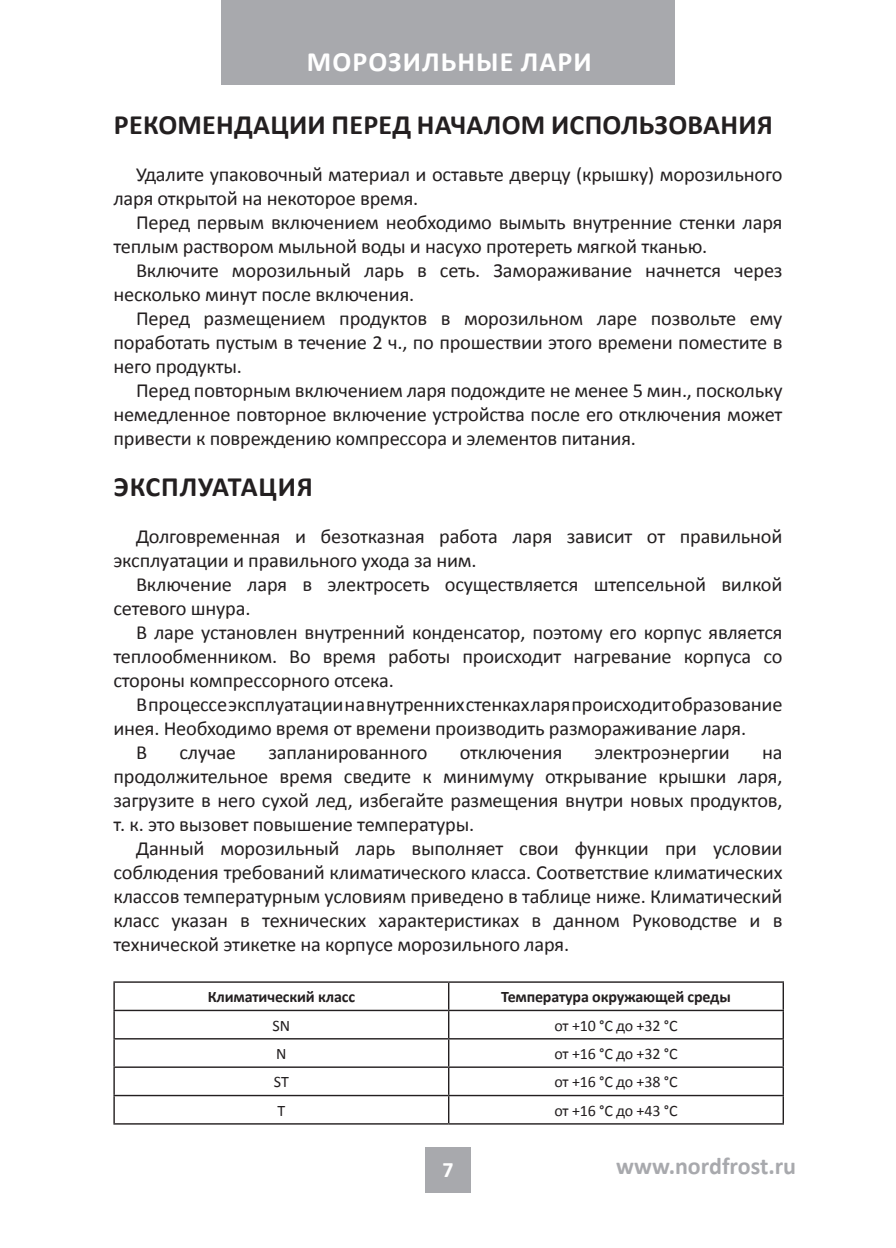
<style>
.page{position:relative;width:896px;height:1248px;background:#fff}
.page>*{position:absolute;margin:0;border:0;box-sizing:border-box;transform-origin:0 0}
.t1{font:700 28px "Calibri";letter-spacing:.01em;color:#231f20}
.t2{font:700 28px "Calibri";letter-spacing:.04em;color:#fff}
.t3{font:700 28px "Calibri";letter-spacing:.03em;color:#231f20}
.t4{font:700 24px "Calibri";color:#a8a9ad}
.t5{font:700 22px "Calibri";color:#fff}
.t6{font:20px/24px "Calibri";letter-spacing:-.01em;color:#231f20}
.t7{font:16px "Calibri";letter-spacing:-.015em;color:#231f20}
.t8{font:700 16px "Calibri";letter-spacing:-.01em;color:#231f20}
</style>
<div class="page">
<div style="left:221px;top:0;width:454px;height:85px;background:#a8a9ad"></div>
<div style="left:425px;top:1147px;width:46px;height:45px;background:#a8a9ad"></div>
<hr style="left:113px;top:981px;width:336px;height:1px;background:#231f20">
<hr style="left:113px;top:982px;width:2px;height:27px;background:#231f20">
<hr style="left:449px;top:981px;width:335px;height:1px;background:#231f20">
<hr style="left:782px;top:982px;width:2px;height:27px;background:#231f20">
<hr style="left:113px;top:1009px;width:336px;height:2px;background:#231f20">
<hr style="left:113px;top:1011px;width:2px;height:26px;background:#231f20">
<hr style="left:449px;top:1009px;width:335px;height:2px;background:#231f20">
<hr style="left:782px;top:1011px;width:2px;height:26px;background:#231f20">
<hr style="left:113px;top:1037px;width:336px;height:2px;background:#231f20">
<hr style="left:113px;top:1039px;width:2px;height:27px;background:#231f20">
<hr style="left:449px;top:1037px;width:335px;height:2px;background:#231f20">
<hr style="left:782px;top:1039px;width:2px;height:27px;background:#231f20">
<hr style="left:113px;top:1066px;width:336px;height:1px;background:#231f20">
<hr style="left:113px;top:1067px;width:2px;height:27px;background:#231f20">
<hr style="left:449px;top:1066px;width:335px;height:1px;background:#231f20">
<hr style="left:782px;top:1067px;width:2px;height:27px;background:#231f20">
<hr style="left:113px;top:1094px;width:336px;height:2px;background:#231f20">
<hr style="left:113px;top:1096px;width:2px;height:27px;background:#231f20">
<hr style="left:449px;top:1094px;width:335px;height:2px;background:#231f20">
<svg style="left:448px;top:982px;width:1px;height:141px"></svg>
<hr style="left:782px;top:1096px;width:2px;height:27px;background:#231f20">
<hr style="left:113px;top:1123px;width:336px;height:1px;background:#231f20">
<hr style="left:449px;top:1123px;width:335px;height:1px;background:#231f20">
<h1 class="t2" style="left:307px;top:44px;width:286px">МОРОЗИЛЬНЫЕ ЛАРИ</h1>
<h1 class="t1" style="left:114px;top:107px;width:660px">РЕКОМЕНДАЦИИ ПЕРЕД НАЧАЛОМ ИСПОЛЬЗОВАНИЯ</h1>
<p class="t6" style="left:113px;top:162px;width:670px;text-indent:23px">Удалите упаковочный материал и оставьте дверцу (крышку) морозильного ларя открытой на некоторое время.</p>
<p class="t6" style="left:113px;top:210px;width:671px;text-indent:23px">Перед первым включением необходимо вымыть внутренние стенки ларя теплым раствором мыльной воды и насухо протереть мягкой тканью.</p>
<p class="t6" style="left:113px;top:258px;width:671px;text-indent:23px">Включите морозильный ларь в сеть. Замораживание начнется через несколько минут после включения.</p>
<p class="t6" style="left:113px;top:306px;width:670px;text-align:justify;text-indent:23px">Перед размещением продуктов в морозильном ларе позвольте ему поработать пустым в течение 2 ч., по прошествии этого времени поместите в него продукты.</p>
<p class="t6" style="left:113px;top:378px;width:670px;text-align:justify;text-indent:23px">Перед повторным включением ларя подождите не менее 5 мин., поскольку немедленное повторное включение устройства после его отключения может привести к повреждению компрессора и элементов питания.</p>
<h1 class="t3" style="left:114px;top:468px;width:200px">ЭКСПЛУАТАЦИЯ</h1>
<p class="t6" style="left:113px;top:524px;width:670px;text-indent:23px">Долговременная и безотказная работа ларя зависит от правильной эксплуатации и правильного ухода за ним.</p>
<p class="t6" style="left:113px;top:572px;width:670px;text-indent:23px">Включение ларя в электросеть осуществляется штепсельной вилкой сетевого шнура.</p>
<p class="t6" style="left:113px;top:620px;width:670px;text-align:justify;text-indent:23px">В ларе установлен внутренний конденсатор, поэтому его корпус является теплообменником. Во время работы происходит нагревание корпуса со стороны компрессорного отсека.</p>
<p class="t6" style="left:136px;top:692px;width:648px">В процессе эксплуатации на внутренних стенках ларя происходит образование</p>
<p class="t6" style="left:113px;top:716px;width:634px">инея. Необходимо время от времени производить размораживание ларя.</p>
<p class="t6" style="left:136px;top:740px;width:13px">В</p>
<p class="t6" style="left:179px;top:740px;width:58px">случае</p>
<p class="t6" style="left:268px;top:740px;width:161px">запланированного</p>
<p class="t6" style="left:460px;top:740px;width:104px">отключения</p>
<p class="t6" style="left:594px;top:740px;width:137px">электроэнергии</p>
<p class="t6" style="left:113px;top:740px;width:671px;text-align:justify;text-indent:649px">на продолжительное время сведите к минимуму открывание крышки ларя, загрузите в него сухой лед, избегайте размещения внутри новых продуктов, т. к. это вызовет повышение температуры.</p>
<p class="t6" style="left:113px;top:836px;width:671px;text-align:justify;text-indent:23px">Данный морозильный ларь выполняет свои функции при условии соблюдения требований климатического класса. Соответствие климатических классов температурным условиям приведено в таблице ниже. Климатический класс указан в технических характеристиках в данном Руководстве и в технической этикетке на корпусе морозильного ларя.</p>
<p class="t8" style="left:208px;top:986px;width:149px">Климатический класс</p>
<p class="t8" style="left:501px;top:986px;width:231px">Температура окружающей среды</p>
<p class="t7" style="left:273px;top:1015px;width:19px">SN</p>
<p class="t7" style="left:554px;top:1015px;width:125px">от +10 °C до +32 °C</p>
<p class="t7" style="left:276px;top:1043px;width:12px">N</p>
<p class="t7" style="left:554px;top:1043px;width:125px">от +16 °C до +32 °C</p>
<p class="t7" style="left:274px;top:1071px;width:16px">ST</p>
<p class="t7" style="left:554px;top:1071px;width:125px">от +16 °C до +38 °C</p>
<p class="t7" style="left:277px;top:1100px;width:9px">T</p>
<p class="t7" style="left:554px;top:1100px;width:125px">от +16 °C до +43 °C</p>
<p class="t5" style="left:442px;top:1155px;width:13px">7</p>
<p class="t4" style="left:616px;top:1150px;width:182px">www.nordfrost.ru</p>
</div>
